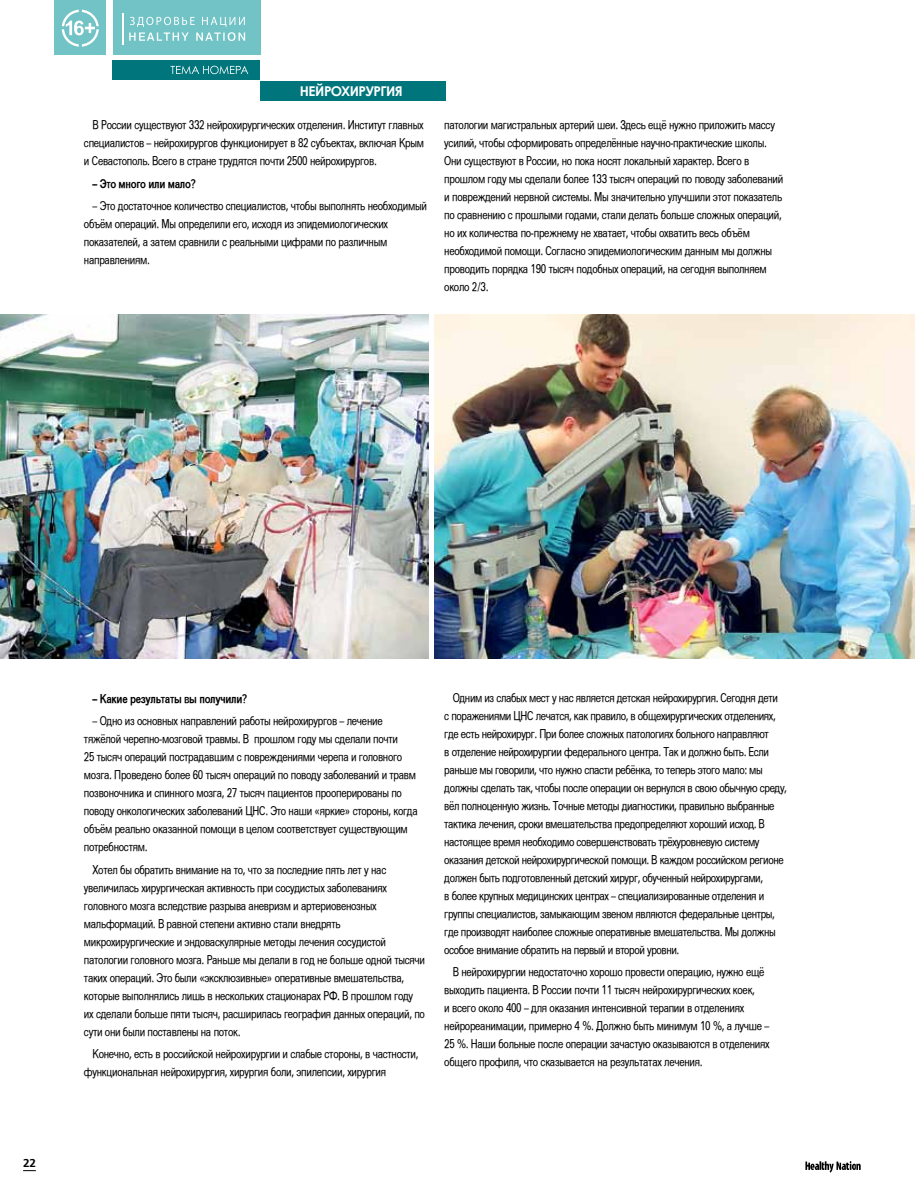
<style>
.page{position:relative;width:915px;height:1191px;background:#fff}
.page>*{position:absolute;margin:0;border:0;box-sizing:border-box;transform-origin:0 0}
.t1{font:700 13.5px "Century Gothic";letter-spacing:-.04em;color:#fff}
.t2{font:12.15px/18px "Tajiki Sophia";letter-spacing:-.03em;color:#000;scale:.8 1}
.t3{font:700 12.15px "Tajiki Sophia";letter-spacing:-.03em;color:#000;scale:.8 1}
.t4{font:11.55px "AXP Free Set C Bold";color:#000}
</style>
<div class="page">
<div style="left:113px;top:0;width:147px;height:54px;background:#72c3c6"></div>
<div style="left:113px;top:60px;width:147px;height:19px;background:#00757b"></div>
<div style="left:54px;top:0;width:52px;height:54px;background:#72c3c6"></div>
<hr style="left:122px;top:13px;width:1px;height:32px;background:#fff">
<svg style="left:129px;top:17px;width:116px;height:24px"></svg>
<svg style="left:170px;top:66px;width:78px;height:8px"></svg>
<svg style="left:62px;top:10px;width:37px;height:37px"></svg>
<div style="left:260px;top:81px;width:186px;height:19px;background:#00757b"></div>
<svg style="left:805px;top:1161px;width:55px;height:11px"></svg>
<svg style="left:23px;top:1170px;width:13px;height:1px"></svg>
<img style="left:434px;top:315px;width:480px;height:343px">
<img style="left:0;top:315px;width:428px;height:343px">
<p class="t1" style="left:300px;top:80px;width:104px">НЕЙРОХИРУРГИЯ</p>
<p class="t2" style="left:84px;top:117px;width:426px;text-align:justify;text-indent:9px">В России существуют 332 нейрохирургических отделения. Институт главных специалистов – нейрохирургов функционирует в 82 субъектах, включая Крым и Севастополь. Всего в стране трудятся почти 2500 нейрохирургов.</p>
<p class="t3" style="left:92px;top:175px;width:131px">– Это много или мало?</p>
<p class="t2" style="left:84px;top:197px;width:430px;text-indent:9px">– Это достаточное количество специалистов, чтобы выполнять необходимый объём операций. Мы определили его, исходя из эпидемиологических показателей, а затем сравнили с реальными цифрами по различным направлениям.</p>
<p class="t2" style="left:444px;top:117px;width:425px">патологии магистральных артерий шеи. Здесь ещё нужно приложить массу усилий, чтобы сформировать определённые научно-практические школы.<br>Они существуют в России, но пока носят локальный характер. Всего в прошлом году мы сделали более 133 тысяч операций по поводу заболеваний и повреждений нервной системы. Мы значительно улучшили этот показатель по сравнению с прошлыми годами, стали делать больше сложных операций, но их количества по-прежнему не хватает, чтобы охватить весь объём необходимой помощи. Согласно эпидемиологическим данным мы должны проводить порядка 190 тысяч подобных операций, на сегодня выполняем около 2/3.</p>
<p class="t4" style="left:23px;top:1156px;width:14px">22</p>
<p class="t3" style="left:92px;top:690px;width:195px">– Какие результаты вы получили?</p>
<p class="t2" style="left:84px;top:713px;width:418px;text-indent:9px">– Одно из основных направлений работы нейрохирургов – лечение тяжёлой черепно-мозговой травмы. В прошлом году мы сделали почти<br>25 тысяч операций пострадавшим с повреждениями черепа и головного мозга. Проведено более 60 тысяч операций по поводу заболеваний и травм позвоночника и спинного мозга, 27 тысяч пациентов прооперированы по поводу онкологических заболеваний ЦНС. Это наши «яркие» стороны, когда объём реально оказанной помощи в целом соответствует существующим потребностям.</p>
<p class="t2" style="left:84px;top:861px;width:428px;text-indent:9px">Хотел бы обратить внимание на то, что за последние пять лет у нас увеличилась хирургическая активность при сосудистых заболеваниях головного мозга вследствие разрыва аневризм и артериовенозных мальформаций. В равной степени активно стали внедрять микрохирургические и эндоваскулярные методы лечения сосудистой патологии головного мозга. Раньше мы делали в год не больше одной тысячи таких операций. Это были «эксклюзивные» оперативные вмешательства, которые выполнялись лишь в нескольких стационарах РФ. В прошлом году их сделали больше пяти тысяч, расширилась география данных операций, по сути они были поставлены на поток.</p>
<p class="t2" style="left:84px;top:1045px;width:419px;text-indent:9px">Конечно, есть в российской нейрохирургии и слабые стороны, в частности, функциональная нейрохирургия, хирургия боли, эпилепсии, хирургия</p>
<p class="t2" style="left:444px;top:689px;width:429px;text-indent:9px">Одним из слабых мест у нас является детская нейрохирургия. Сегодня дети<br>с поражениями ЦНС лечатся, как правило, в общехирургических отделениях, где есть нейрохирург. При более сложных патологиях больного направляют<br>в отделение нейрохирургии федерального центра. Так и должно быть. Если раньше мы говорили, что нужно спасти ребёнка, то теперь этого мало: мы должны сделать так, чтобы после операции он вернулся в свою обычную среду, вёл полноценную жизнь. Точные методы диагностики, правильно выбранные тактика лечения, сроки вмешательства предопределяют хороший исход. В настоящее время необходимо совершенствовать трёхуровневую систему оказания детской нейрохирургической помощи. В каждом российском регионе должен быть подготовленный детский хирург, обученный нейрохирургами,<br>в более крупных медицинских центрах – специализированные отделения и группы специалистов, замыкающим звеном являются федеральные центры, где производят наиболее сложные оперативные вмешательства. Мы должны особое внимание обратить на первый и второй уровни.</p>
<p class="t2" style="left:444px;top:963px;width:408px;text-indent:9px">В нейрохирургии недостаточно хорошо провести операцию, нужно ещё выходить пациента. В России почти 11 тысяч нейрохирургических коек,<br>и всего около 400 – для оказания интенсивной терапии в отделениях нейрореанимации, примерно 4 %. Должно быть минимум 10 %, а лучше – 25 %. Наши больные после операции зачастую оказываются в отделениях общего профиля, что сказывается на результатах лечения.</p>
</div>
